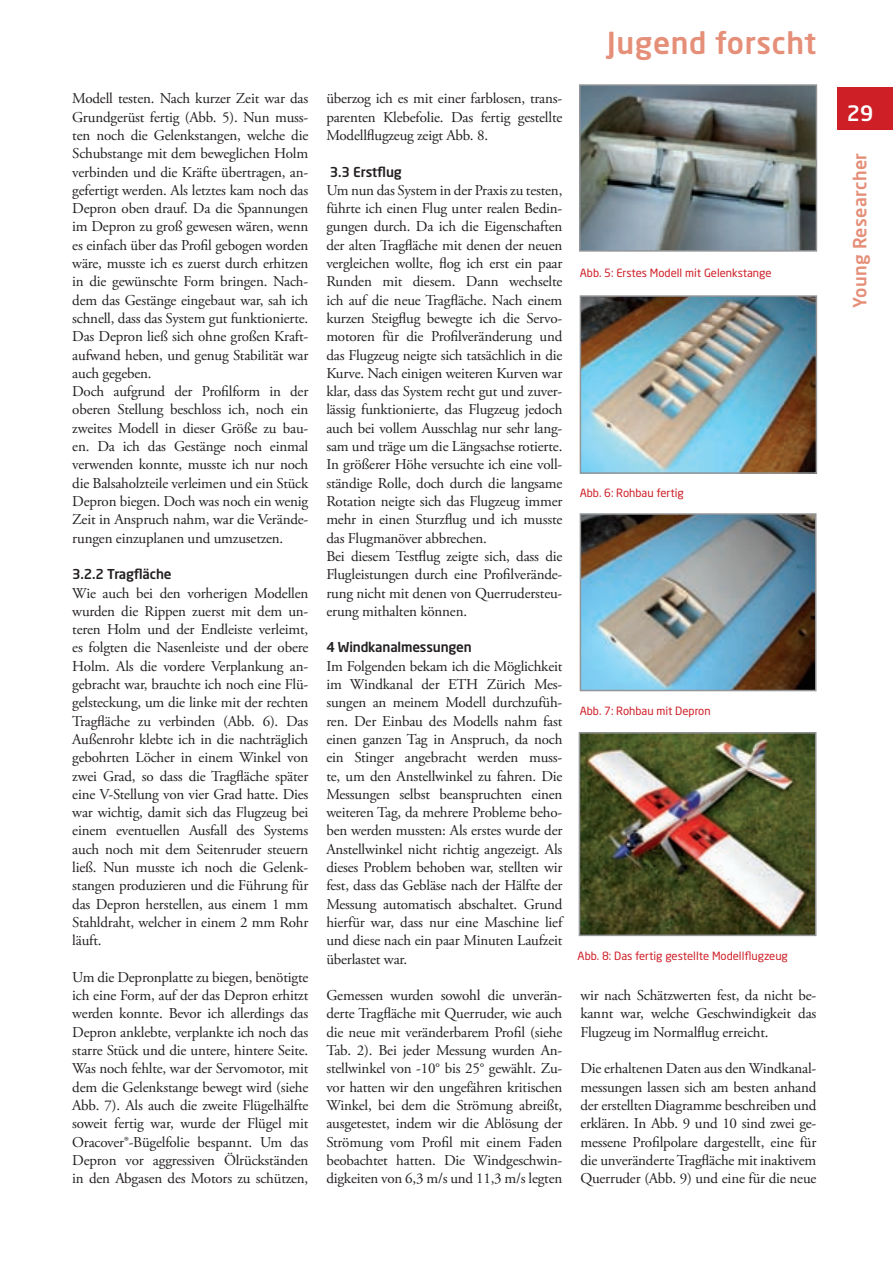
<style>
.page{position:relative;width:893px;height:1263px;background:#fff}
.page>*{position:absolute;margin:0;border:0;box-sizing:border-box;transform-origin:0 0}
.t1{font:500 30px "Neo Sans Std";letter-spacing:.02em;color:#e58f79}
.t2{font:500 21px "Neo Sans Std";color:#fff}
.t3{font:500 18px "Neo Sans Std";letter-spacing:.02em;color:#e58f79}
.t4{font:15px/18.3px "Adobe Garamond Pro";letter-spacing:-.01em;color:#231f20;text-align:justify}
.t5{font:500 13.5px "Neo Sans Std";letter-spacing:-.01em;color:#231f20}
.t6{font:11.25px "Neo Sans Std";color:#ce1f27}
</style>
<div class="page">
<div style="left:837px;top:87px;width:56px;height:43px;background:#ce1f27"></div>
<img style="left:582px;top:87px;width:232px;height:162px">
<div style="left:579px;top:84px;width:238px;height:168px;border:2px solid #939598"></div>
<img style="left:583px;top:298px;width:231px;height:173px">
<div style="left:580px;top:295px;width:237px;height:179px;border:2px solid #939598"></div>
<img style="left:583px;top:516px;width:230px;height:172px">
<div style="left:580px;top:513px;width:236px;height:178px;border:2px solid #939598"></div>
<img style="left:582px;top:735px;width:231px;height:198px">
<div style="left:579px;top:732px;width:237px;height:204px;border:2px solid #939598"></div>
<p class="t4" style="left:72px;top:90px;width:238px;text-align:left">Modell testen. Nach kurzer Zeit war das Grundgerüst fertig (Abb. 5). Nun muss&shy;ten noch die Gelenkstangen, welche die Schubstange mit dem beweglichen Holm verbinden und die Kräfte übertragen, an&shy;gefertigt werden. Als letztes kam noch das Depron oben drauf. Da die Spannungen im Depron zu groß gewesen wären, wenn es einfach über das Profil gebogen worden wäre, musste ich es zuerst durch erhitzen in die gewünschte Form bringen. Nach&shy;dem das Gestänge eingebaut war, sah ich schnell, dass das System gut funktionierte.<br>Das Depron ließ sich ohne großen Kraft&shy;aufwand heben, und genug Stabilität war auch gegeben.<br>Doch aufgrund der Profilform in der oberen Stellung beschloss ich, noch ein zweites Modell in dieser Größe zu bau&shy;en. Da ich das Gestänge noch einmal verwenden konnte, musste ich nur noch die Balsaholzteile verleimen und ein Stück Depron biegen. Doch was noch ein wenig Zeit in Anspruch nahm, war die Verände&shy;rungen einzuplanen und umzusetzen.</p>
<p class="t5" style="left:72px;top:566px;width:101px">3.2.2 Tragfläche</p>
<p class="t4" style="left:72px;top:584px;width:238px">Wie auch bei den vorherigen Modellen wurden die Rippen zuerst mit dem un&shy;teren Holm und der Endleiste verleimt, es folgten die Nasenleiste und der obere Holm. Als die vordere Verplankung an&shy;gebracht war, brauchte ich noch eine Flü&shy;gelsteckung, um die linke mit der rechten Tragfläche zu verbinden (Abb. 6). Das Außenrohr klebte ich in die nachträglich gebohrten Löcher in einem Winkel von zwei Grad, so dass die Tragfläche später eine V-Stellung von vier Grad hatte. Dies war wichtig, damit sich das Flugzeug bei einem eventuellen Ausfall des Systems auch noch mit dem Seitenruder steuern ließ. Nun musste ich noch die Gelenk&shy;stangen produzieren und die Führung für das Depron herstellen, aus einem 1 mm Stahldraht, welcher in einem 2 mm Rohr läuft.</p>
<p class="t4" style="left:72px;top:968px;width:238px">Um die Depronplatte zu biegen, benötigte ich eine Form, auf der das Depron erhitzt werden konnte. Bevor ich allerdings das Depron anklebte, verplankte ich noch das starre Stück und die untere, hintere Seite.<br>Was noch fehlte, war der Servomotor, mit dem die Gelenkstange bewegt wird (siehe Abb. 7). Als auch die zweite Flügelhälfte soweit fertig war, wurde der Flügel mit Oracover®-Bügelfolie bespannt. Um das Depron vor aggressiven Ölrückständen in den Abgasen des Motors zu schützen,</p>
<h1 class="t1" style="left:607px;top:24px;width:211px">Jugend forscht</h1>
<p class="t4" style="left:326px;top:90px;width:238px">überzog ich es mit einer farblosen, trans&shy;parenten Klebefolie. Das fertig gestellte Modellflugzeug zeigt Abb. 8.</p>
<p class="t5" style="left:330px;top:163px;width:73px">3.3 Erstflug</p>
<p class="t4" style="left:326px;top:181px;width:238px;text-align:left">Um nun das System in der Praxis zu testen, führte ich einen Flug unter realen Bedin&shy;gungen durch. Da ich die Eigenschaften der alten Tragfläche mit denen der neuen vergleichen wollte, flog ich erst ein paar Runden mit diesem. Dann wechselte ich auf die neue Tragfläche. Nach einem kurzen Steigflug bewegte ich die Servo&shy;motoren für die Profilveränderung und das Flugzeug neigte sich tatsächlich in die Kurve. Nach einigen weiteren Kurven war klar, dass das System recht gut und zuver&shy;lässig funktionierte, das Flugzeug jedoch auch bei vollem Ausschlag nur sehr lang&shy;sam und träge um die Längsachse rotierte.<br>In größerer Höhe versuchte ich eine voll&shy;ständige Rolle, doch durch die langsame Rotation neigte sich das Flugzeug immer mehr in einen Sturzflug und ich musste das Flugmanöver abbrechen.<br>Bei diesem Testflug zeigte sich, dass die Flugleistungen durch eine Profilverände&shy;rung nicht mit denen von Querrudersteu&shy;erung mithalten können.</p>
<p class="t5" style="left:326px;top:639px;width:147px">4 Windkanalmessungen</p>
<p class="t4" style="left:326px;top:657px;width:238px">Im Folgenden bekam ich die Möglichkeit im Windkanal der ETH Zürich Mes&shy;sungen an meinem Modell durchzufüh&shy;ren. Der Einbau des Modells nahm fast einen ganzen Tag in Anspruch, da noch ein Stinger angebracht werden muss&shy;te, um den Anstellwinkel zu fahren. Die Messungen selbst beanspruchten einen weiteren Tag, da mehrere Probleme beho&shy;ben werden mussten: Als erstes wurde der Anstellwinkel nicht richtig angezeigt. Als dieses Problem behoben war, stellten wir fest, dass das Gebläse nach der Hälfte der Messung automatisch abschaltet. Grund hierfür war, dass nur eine Maschine lief und diese nach ein paar Minuten Laufzeit überlastet war.</p>
<p class="t4" style="left:326px;top:987px;width:238px">Gemessen wurden sowohl die unverän&shy;derte Tragfläche mit Querruder, wie auch die neue mit veränderbarem Profil (siehe Tab. 2). Bei jeder Messung wurden An&shy;stellwinkel von -10° bis 25° gewählt. Zu&shy;vor hatten wir den ungefähren kritischen Winkel, bei dem die Strömung abreißt, ausgetestet, indem wir die Ablösung der Strömung vom Profil mit einem Faden beobachtet hatten. Die Windgeschwin&shy;digkeiten von 6,3 m/s und 11,3 m/s legten</p>
<p class="t4" style="left:580px;top:987px;width:238px">wir nach Schätzwerten fest, da nicht be&shy;kannt war, welche Geschwindigkeit das Flugzeug im Normalflug erreicht.</p>
<p class="t6" style="left:580px;top:266px;width:193px">Abb. 5: Erstes Modell mit Gelenkstange</p>
<p class="t6" style="left:580px;top:486px;width:106px">Abb. 6: Rohbau fertig</p>
<p class="t6" style="left:580px;top:704px;width:132px">Abb. 7: Rohbau mit Depron</p>
<p class="t6" style="left:578px;top:949px;width:212px">Abb. 8: Das fertig gestellte Modellflugzeug</p>
<p class="t4" style="left:580px;top:1060px;width:238px">Die erhaltenen Daten aus den Windkanal&shy;messungen lassen sich am besten anhand der erstellten Diagramme beschreiben und erklären. In Abb. 9 und 10 sind zwei ge&shy;messene Profilpolare dargestellt, eine für die unveränderte Tragfläche mit inaktivem Querruder (Abb. 9) und eine für die neue</p>
<h2 class="t2" style="left:847px;top:100px;width:28px">29</h2>
<p class="t3" style="left:849px;top:308px;width:156px;rotate:-90deg">Young Researcher</p>
</div>
